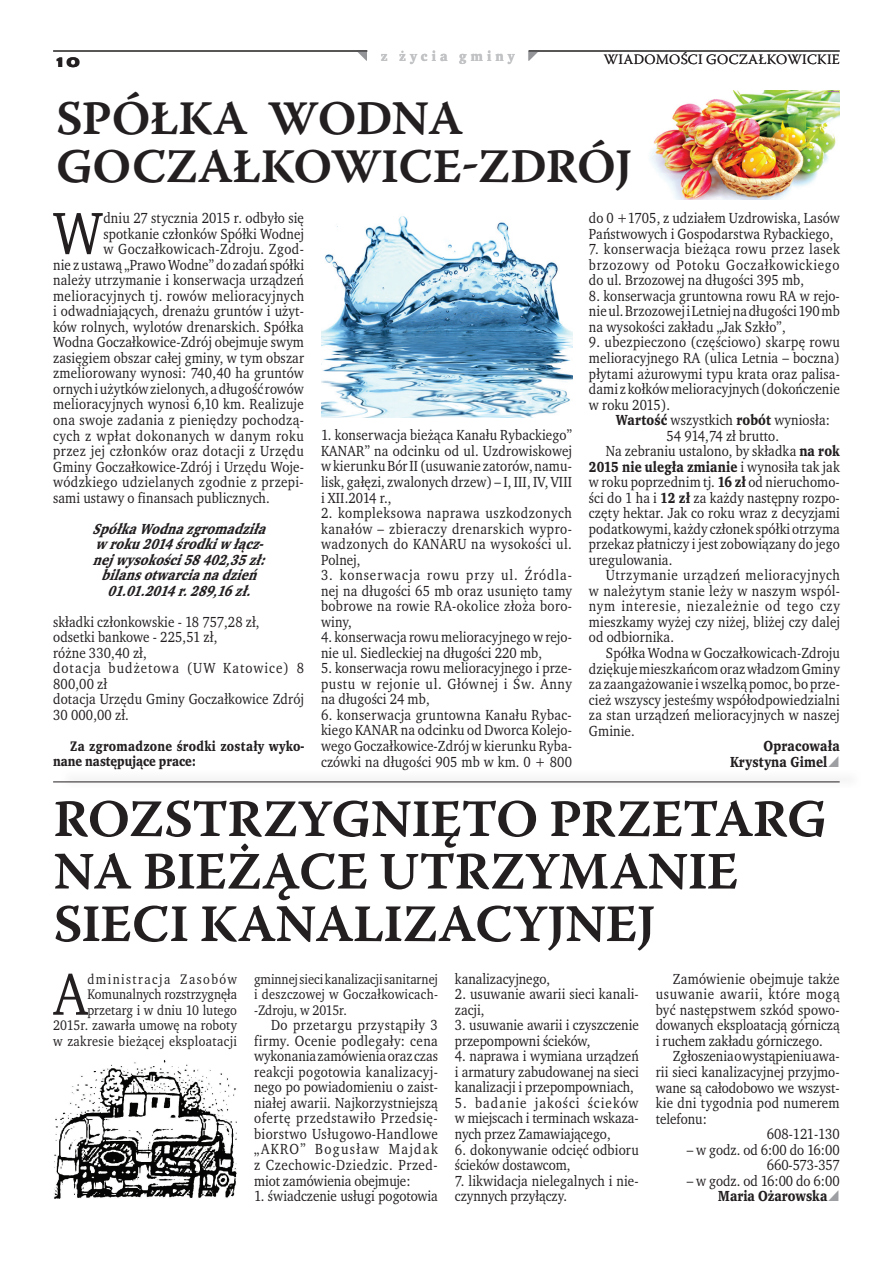
<style>
.page{position:relative;width:893px;height:1263px;background:#fff}
.page>*{position:absolute;margin:0;border:0;box-sizing:border-box;transform-origin:0 0}
.t1{font:61.2px "Wro Text";color:#231f20;scale:.93 1}
.t2{font:60.45px "Wro Text";color:#231f20;scale:.93 1}
.t3{font:52.5px/52.5px "Warnock Pro Semibold Capt";letter-spacing:-.02em;color:#231f20}
.t4{font:48px/48px "Warnock Pro Semibold Capt";letter-spacing:-.02em;color:#231f20}
.t5{font:15px/15.5px "Wro Text";letter-spacing:.01em;color:#231f20;text-align:justify;scale:.93 1}
.t6{font:italic 700 15px/15.5px "Wro Text";color:#231f20;text-align:center;scale:.93 1}
.t7{font:15px "Wro Text";letter-spacing:.03em;color:#231f20;scale:.93 1}
.t8{font:700 15px/15.6px "Wro Text";letter-spacing:.01em;color:#231f20;scale:.93 1}
.t9{font:15px "Wro Text";letter-spacing:.035em;color:#231f20;scale:.93 1}
.t10{font:15px "Wro Text";letter-spacing:.055em;color:#231f20;scale:.93 1}
.t11{font:15px "Wro Text";letter-spacing:.045em;color:#231f20;scale:.93 1}
.t12{font:15px "Wro Text";letter-spacing:.04em;color:#231f20;scale:.93 1}
.t13{font:15px "Wro Text";letter-spacing:-.01em;color:#231f20;scale:.93 1}
.t14{font:14.25px/15.5px "Wro Text";letter-spacing:.01em;color:#231f20;text-align:right;scale:.93 1}
.t15{font:700 14.25px/15.5px "Wro Text";letter-spacing:.02em;color:#231f20;scale:.93 1}
.t16{font:300 14.25px "Warnock Pro";letter-spacing:.02em;color:#231f20}
.t17{font:700 14.25px "Wro Text";letter-spacing:.29em;color:#c1c2c4}
.t18{font:900 expanded 14.25px "Nimbus San TCE";color:#231f20}
.s1{font-weight:700}
.s2{font-weight:400}
</style>
<div class="page">
<hr style="left:53px;top:51px;width:314px;height:1px;background:#231f20">
<hr style="left:529px;top:51px;width:311px;height:1px;background:#231f20">
<img style="left:650px;top:90px;width:190px;height:109px">
<img style="left:321px;top:216px;width:251px;height:201px">
<img style="left:54px;top:1060px;width:183px;height:139px">
<hr style="left:53px;top:782px;width:787px;height:1px;background:#231f20">
<p class="t18" style="left:53px;top:54px;width:28px">10</p>
<p class="t17" style="left:381px;top:47px;width:135px">z życia gminy</p>
<p class="t16" style="left:604px;top:51px;width:237px">WIADOMOŚCI GOCZAŁKOWICKIE</p>
<h3 class="t4" style="left:56px;top:94px;width:578px">SPÓŁKA WODNA<br>GOCZAŁKOWICE-ZDRÓJ</h3>
<h1 class="t1" style="left:53px;top:195px;width:55px">W</h1>
<p class="t5" style="left:103px;top:210px;width:217px">dniu 27 stycznia 2015 r. odbyło się</p>
<p class="t5" style="left:103px;top:226px;width:217px">spotkanie członków Spółki Wodnej</p>
<p class="t7" style="left:103px;top:240px;width:217px">w Goczałkowicach-Zdroju. Zgod-</p>
<p class="t5" style="left:53px;top:257px;width:271px">nie z ustawą „Prawo Wodne” do zadań spółki</p>
<p class="t5" style="left:53px;top:272px;width:271px">należy utrzymanie i konserwacja urządzeń</p>
<p class="t7" style="left:53px;top:286px;width:271px">melioracyjnych tj. rowów melioracyjnych</p>
<p class="t5" style="left:53px;top:303px;width:271px">i odwadniających, drenażu gruntów i użyt-</p>
<p class="t5" style="left:53px;top:319px;width:271px">ków rolnych, wylotów drenarskich. Spółka</p>
<p class="t5" style="left:53px;top:334px;width:271px">Wodna Goczałkowice-Zdrój obejmuje swym</p>
<p class="t5" style="left:53px;top:350px;width:271px">zasięgiem obszar całej gminy, w tym obszar</p>
<p class="t5" style="left:53px;top:366px;width:271px">zmeliorowany wynosi: 740,40 ha gruntów</p>
<p class="t5" style="left:53px;top:381px;width:271px">ornych i użytków zielonych, a długość rowów</p>
<p class="t5" style="left:53px;top:397px;width:271px">melioracyjnych wynosi 6,10 km. Realizuje</p>
<p class="t5" style="left:53px;top:412px;width:271px">ona swoje zadania z pieniędzy pochodzą-</p>
<p class="t12" style="left:53px;top:426px;width:271px">cych z wpłat dokonanych w danym roku</p>
<p class="t9" style="left:53px;top:441px;width:271px">przez jej członków oraz dotacji z Urzędu</p>
<p class="t5" style="left:53px;top:459px;width:271px">Gminy Goczałkowice-Zdrój i Urzędu Woje-</p>
<p class="t7" style="left:53px;top:473px;width:271px">wódzkiego udzielanych zgodnie z przepi-</p>
<p class="t5" style="left:53px;top:490px;width:234px">sami ustawy o finansach publicznych.</p>
<p class="t6" style="left:92px;top:521px;width:195px">SpółkaWodnazgromadziła wroku2014środkiwłącz&shy;nejwysokości58402,35zł: bilansotwarcianadzień<br>01.01.2014r.289,16zł.</p>
<p class="t5" style="left:53px;top:614px;width:271px;text-align:left">składki członkowskie - 18 757,28 zł, odsetki bankowe - 225,51 zł,<br>różne 330,40 zł,<br>dotacja budżetowa (UW Katowice) 8<br>800,00 zł<br>dotacja Urzędu Gminy Goczałkowice Zdrój<br>30 000,00 zł.</p>
<p class="t15" style="left:53px;top:738px;width:271px;text-indent:17px">Za zgromadzone środki zostały wyko&shy;nane następujące prace:</p>
<p class="t5" style="left:321px;top:428px;width:271px">1. konserwacja bieżąca Kanału Rybackiego” KANAR” na odcinku od ul. Uzdrowiskowej w kierunku Bór II (usuwanie zatorów, namu&shy;lisk, gałęzi, zwalonych drzew) – I, III, IV, VIII i XII.2014 r.,</p>
<p class="t5" style="left:321px;top:505px;width:271px">2. kompleksowa naprawa uszkodzonych kanałów – zbieraczy drenarskich wypro&shy;wadzonych do KANARU na wysokości ul.<br>Polnej,</p>
<p class="t5" style="left:321px;top:567px;width:271px">3. konserwacja rowu przy ul. Źródla&shy;nej na długości 65 mb oraz usunięto tamy bobrowe na rowie RA-okolice złoża boro&shy;winy,</p>
<p class="t5" style="left:321px;top:629px;width:271px">4. konserwacja rowu melioracyjnego w rejo&shy;nie ul. Siedleckiej na długości 220 mb,</p>
<p class="t5" style="left:321px;top:660px;width:271px">5. konserwacja rowu melioracyjnego i prze&shy;pustu w rejonie ul. Głównej i Św. Anny na długości 24 mb,</p>
<p class="t5" style="left:321px;top:707px;width:271px">6. konserwacja gruntowna Kanału Rybac&shy;kiego KANAR na odcinku od Dworca Kolejo&shy;wego Goczałkowice-Zdrój w kierunku Ryba&shy;czówki na długości 905 mb w km. 0 + 800</p>
<p class="t5" style="left:589px;top:210px;width:271px">do 0 +1705, z udziałem Uzdrowiska, Lasów<br>Państwowych i Gospodarstwa Rybackiego,</p>
<p class="t5" style="left:589px;top:241px;width:271px">7. konserwacja bieżąca rowu przez lasek brzozowy od Potoku Goczałkowickiego do ul. Brzozowej na długości 395 mb,</p>
<p class="t5" style="left:589px;top:288px;width:271px">8. konserwacja gruntowna rowu RA w rejo&shy;nie ul. Brzozowej i Letniej na długości 190 mb na wysokości zakładu „Jak Szkło”,</p>
<p class="t5" style="left:589px;top:334px;width:271px">9. ubezpieczono (częściowo) skarpę rowu melioracyjnego RA (ulica Letnia – boczna) płytami ażurowymi typu krata oraz palisa&shy;dami z kołków melioracyjnych (dokończenie w roku 2015).</p>
<p class="t5" style="left:616px;top:412px;width:232px"><span class="s1">Wartość</span> wszystkich <span class="s1">robót</span> wyniosła:</p>
<p class="t5" style="left:667px;top:428px;width:123px">54 914,74 zł brutto.</p>
<p class="t5" style="left:606px;top:443px;width:253px">Na zebraniu ustalono, by składka <span class="s1">na rok</span></p>
<p class="t8" style="left:589px;top:459px;width:271px">2015 nie uległa zmianie <span class="s2">i wynosiła tak jak</span></p>
<p class="t5" style="left:589px;top:474px;width:271px">w roku poprzednim tj. <span class="s1">16 zł</span> od nieruchomo-</p>
<p class="t5" style="left:589px;top:490px;width:271px">ści do 1 ha i <span class="s1">12 zł</span> za każdy następny rozpo-</p>
<p class="t5" style="left:589px;top:505px;width:271px">częty hektar. Jak co roku wraz z decyzjami</p>
<p class="t5" style="left:589px;top:521px;width:271px">podatkowymi, każdy członek spółki otrzyma</p>
<p class="t5" style="left:589px;top:536px;width:271px">przekaz płatniczy i jest zobowiązany do jego</p>
<p class="t5" style="left:589px;top:552px;width:91px">uregulowania.</p>
<p class="t11" style="left:606px;top:566px;width:253px">Utrzymanie urządzeń melioracyjnych</p>
<p class="t5" style="left:589px;top:583px;width:271px">w należytym stanie leży w naszym wspól-</p>
<p class="t10" style="left:589px;top:597px;width:271px">nym interesie, niezależnie od tego czy</p>
<p class="t5" style="left:589px;top:614px;width:271px">mieszkamy wyżej czy niżej, bliżej czy dalej</p>
<p class="t5" style="left:589px;top:630px;width:93px">od odbiornika.</p>
<p class="t5" style="left:606px;top:645px;width:253px">Spółka Wodna w Goczałkowicach-Zdroju</p>
<p class="t5" style="left:589px;top:661px;width:271px">dziękuje mieszkańcom oraz władzom Gminy</p>
<p class="t5" style="left:589px;top:676px;width:271px">za zaangażowanie i wszelką pomoc, bo prze-</p>
<p class="t5" style="left:589px;top:692px;width:271px">cież wszyscy jesteśmy współodpowiedzialni</p>
<p class="t5" style="left:589px;top:707px;width:271px">za stan urządzeń melioracyjnych w naszej</p>
<p class="t5" style="left:589px;top:723px;width:51px">Gminie.</p>
<p class="t8" style="left:730px;top:738px;width:120px;text-indent:34px">Opracowała<br>Krystyna Gimel</p>
<h3 class="t3" style="left:53px;top:792px;width:775px">ROZSTRZYGNIĘTO PRZETARG<br>NA BIEŻĄCE UTRZYMANIE<br>SIECI KANALIZACYJNEJ</h3>
<p class="t14" style="left:53px;top:971px;width:199px">dministracja Zasobów<br>Komunalnych rozstrzygnęła przetarg i w dniu 10 lutego<br>2015r. zawarła umowę na roboty w zakresie bieżącej eksploatacji</p>
<p class="t14" style="left:254px;top:971px;width:199px;text-align:justify">gminnej sieci kanalizacji sanitarnej i deszczowej w Goczałkowicach--Zdroju, w 2015r.</p>
<h2 class="t2" style="left:54px;top:956px;width:38px">A</h2>
<p class="t5" style="left:254px;top:1017px;width:199px;text-indent:17px">Do przetargu przystąpiły 3 firmy. Ocenie podlegały: cena wykonania zamówienia oraz czas reakcji pogotowia kanalizacyj&shy;nego po powiadomieniu o zaist&shy;niałej awarii. Najkorzystniejszą ofertę przedstawiło Przedsię&shy;biorstwo Usługowo-Handlowe „AKRO” Bogusław Majdak z Czechowic-Dziedzic. Przed&shy;miot zamówienia obejmuje:</p>
<p class="t5" style="left:254px;top:1188px;width:199px">1. świadczenie usługi pogotowia</p>
<p class="t5" style="left:455px;top:971px;width:104px">kanalizacyjnego,</p>
<p class="t5" style="left:455px;top:986px;width:199px">2. usuwanie awarii sieci kanali&shy;zacji,</p>
<p class="t5" style="left:455px;top:1017px;width:199px">3. usuwanie awarii i czyszczenie przepompowni ścieków,</p>
<p class="t5" style="left:455px;top:1048px;width:199px">4. naprawa i wymiana urządzeń i armatury zabudowanej na sieci kanalizacji i przepompowniach,</p>
<p class="t5" style="left:455px;top:1095px;width:199px">5. badanie jakości ścieków w miejscach i terminach wskaza&shy;nych przez Zamawiającego,</p>
<p class="t5" style="left:455px;top:1142px;width:199px">6. dokonywanie odcięć odbioru ścieków dostawcom,</p>
<p class="t5" style="left:455px;top:1173px;width:199px">7. likwidacja nielegalnych i nie&shy;czynnych przyłączy.</p>
<p class="t5" style="left:656px;top:971px;width:199px;text-indent:17px">Zamówienie obejmuje także usuwanie awarii, które mogą być następstwem szkód spowo&shy;dowanych eksploatacją górniczą i ruchem zakładu górniczego.</p>
<p class="t5" style="left:673px;top:1048px;width:181px">Zgłoszenia o wystąpieniu awa-</p>
<p class="t5" style="left:656px;top:1064px;width:199px">rii sieci kanalizacyjnej przyjmo-</p>
<p class="t5" style="left:656px;top:1080px;width:199px">wane są całodobowo we wszyst-</p>
<p class="t5" style="left:656px;top:1095px;width:199px">kie dni tygodnia pod numerem</p>
<p class="t5" style="left:656px;top:1111px;width:56px">telefonu:</p>
<p class="t13" style="left:767px;top:1124px;width:80px">608-121-130</p>
<p class="t5" style="left:687px;top:1142px;width:166px;text-align:right">– w godz. od 6:00 do 16:00<br>660-573-357</p>
<p class="t5" style="left:687px;top:1173px;width:166px">– w godz. od 16:00 do 6:00</p>
<p class="t8" style="left:718px;top:1188px;width:119px">Maria Ożarowska</p>
</div>
